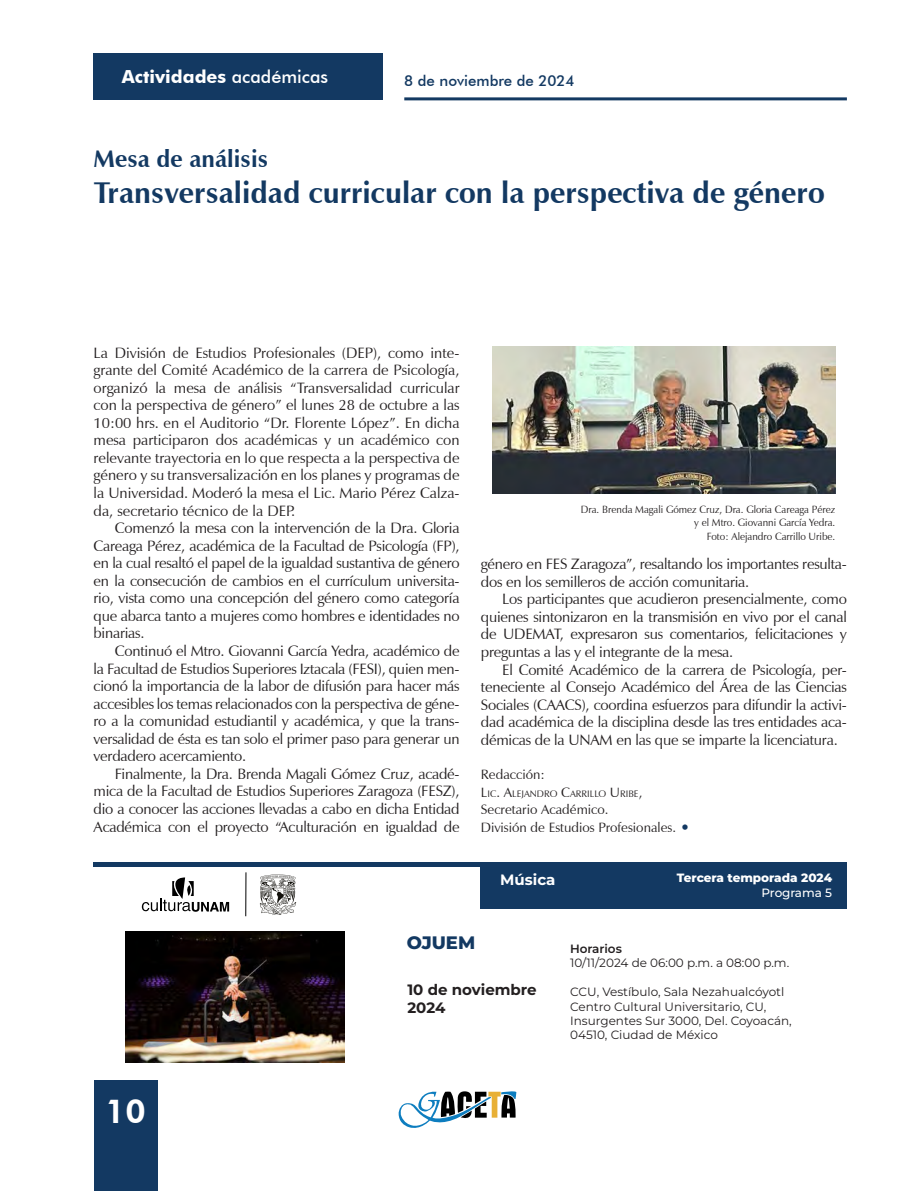
<style>
.page{position:relative;width:915px;height:1191px;background:#fff}
.page>*{position:absolute;margin:0;border:0;box-sizing:border-box;transform-origin:0 0}
.t1{font:800 33px "Futura BT";color:#fff}
.T1{font:700 30px "Zapf Humanist 601 BT";color:#133962}
.T2{font:700 24px "Zapf Humanist 601 BT";color:#133962}
.t2{font:700 18px "Futura BT";color:#fff}
.t3{font:800 18px "Montserrat";color:#133962}
.Sangria{font:15px/17.5px "Zapf Humanist 601 BT";letter-spacing:-.015em;color:#231f20;text-align:justify}
.Inicio{font:15px/17.5px "Zapf Humanist 601 BT";color:#231f20;text-align:justify}
.t4{font:500 15px "Futura BT";color:#133962}
.t5{font:700 15px "Montserrat";color:#231f20}
.t6{font:700 15px "Montserrat";color:#fff}
.Firma_cargo{font:13.5px "Zapf Humanist 601 BT";color:#231f20}
.Inicio-2{font:13.5px "Zapf Humanist 601 BT";color:#231f20}
.t7{font:12px "Montserrat";color:#231f20}
.t8{font:800 12px "Montserrat";color:#fff}
.t9{font:500 12px "Montserrat";color:#fff}
.t10{font:600 12px "Montserrat";color:#231f20}
.Fuentes{font:10.5px "Zapf Humanist 601 BT";color:#231f20;scale:.96 1}
.Firma_nombre{font:9.45px "Zapf Humanist 601 BT";color:#231f20}
.s1{font-weight:500}
.s2{font-size:13.5px}
.s3{font-size:18px;color:#133962}
</style>
<div class="page">
<div style="left:94px;top:53px;width:289px;height:47px;background:#133962"></div>
<hr style="left:404px;top:97px;width:442px;height:3px;background:#133962">
<div style="left:94px;top:1079px;width:63px;height:112px;background:#133962"></div>
<svg style="left:398px;top:1091px;width:118px;height:37px"></svg>
<img style="left:492px;top:346px;width:343px;height:147px">
<hr style="left:93px;top:862px;width:753px;height:4px;background:#133962">
<div style="left:480px;top:862px;width:366px;height:47px;background:#133962"></div>
<svg style="left:260px;top:874px;width:36px;height:41px"></svg>
<svg style="left:142px;top:877px;width:87px;height:34px"></svg>
<hr style="left:245px;top:872px;width:1px;height:44px;background:#000">
<img style="left:125px;top:932px;width:219px;height:130px">
<p class="t2" style="left:122px;top:65px;width:208px">Actividades <span class="s1">académicas</span></p>
<p class="t4" style="left:404px;top:71px;width:172px">8 de noviembre de 2024</p>
<p class="T2" style="left:94px;top:144px;width:176px">Mesa de análisis</p>
<p class="T1" style="left:94px;top:174px;width:732px">Transversalidad curricular con la perspectiva de género</p>
<p class="Inicio" style="left:94px;top:343px;width:367px">La División de Estudios Profesionales (DEP), como inte&shy;grante del Comité Académico de la carrera de Psicología, organizó la mesa de análisis “Transversalidad curricular con la perspectiva de género” el lunes 28 de octubre a las 10:00 hrs. en el Auditorio “Dr. Florente López”. En dicha mesa participaron dos académicas y un académico con relevante trayectoria en lo que respecta a la perspectiva de género y su transversalización en los planes y programas de la Universidad. Moderó la mesa el Lic. Mario Pérez Calza&shy;da, secretario técnico de la DEP.</p>
<p class="Sangria" style="left:94px;top:519px;width:367px;text-indent:21px">Comenzó la mesa con la intervención de la Dra. Gloria Careaga Pérez, académica de la Facultad de Psicología (FP), en la cual resaltó el papel de la igualdad sustantiva de género en la consecución de cambios en el currículum universita&shy;rio, vista como una concepción del género como categoría que abarca tanto a mujeres como hombres e identidades no binarias.</p>
<p class="Sangria" style="left:94px;top:642px;width:367px;text-indent:21px">Continuó el Mtro. Giovanni García Yedra, académico de la Facultad de Estudios Superiores Iztacala (FESI), quien men&shy;cionó la importancia de la labor de difusión para hacer más accesibles los temas relacionados con la perspectiva de géne&shy;ro a la comunidad estudiantil y académica, y que la trans&shy;versalidad de ésta es tan solo el primer paso para generar un verdadero acercamiento.</p>
<p class="Sangria" style="left:94px;top:765px;width:367px;text-indent:21px">Finalmente, la Dra. Brenda Magali Gómez Cruz, acadé&shy;mica de la Facultad de Estudios Superiores Zaragoza (FESZ), dio a conocer las acciones llevadas a cabo en dicha Entidad Académica con el proyecto “Aculturación en igualdad de</p>
<p class="Fuentes" style="left:580px;top:502px;width:266px">Dra. Brenda Magali Gómez Cruz, Dra. Gloria Careaga Pérez</p>
<p class="Fuentes" style="left:694px;top:516px;width:148px">y el Mtro. Giovanni García Yedra.</p>
<p class="Fuentes" style="left:706px;top:529px;width:135px">Foto: Alejandro Carrillo Uribe.</p>
<p class="Sangria" style="left:480px;top:555px;width:367px">género en FES Zaragoza”, resaltando los importantes resulta&shy;dos en los semilleros de acción comunitaria.</p>
<p class="Sangria" style="left:480px;top:590px;width:367px;text-indent:21px">Los participantes que acudieron presencialmente, como quienes sintonizaron en la transmisión en vivo por el canal de UDEMAT, expresaron sus comentarios, felicitaciones y preguntas a las y el integrante de la mesa.</p>
<p class="Sangria" style="left:480px;top:660px;width:367px;text-indent:21px">El Comité Académico de la carrera de Psicología, per&shy;teneciente al Consejo Académico del Área de las Ciencias Sociales (CAACS), coordina esfuerzos para difundir la activi&shy;dad académica de la disciplina desde las tres entidades aca&shy;démicas de la UNAM en las que se imparte la licenciatura.</p>
<p class="Inicio-2" style="left:480px;top:766px;width:65px">Redacción:</p>
<p class="Firma_nombre" style="left:480px;top:787px;width:163px"><span class="s2">L</span>IC<span class="s2">. A</span>LEJANDRO <span class="s2">C</span>ARRILLO <span class="s2">U</span> RIBE<span class="s2">,</span></p>
<p class="Firma_cargo" style="left:480px;top:800px;width:129px">Secretario Académico.</p>
<p class="Firma_cargo" style="left:480px;top:819px;width:211px">División de Estudios Profesionales. <span class="s3">•</span></p>
<p class="t6" style="left:500px;top:869px;width:57px">Música</p>
<p class="t8" style="left:676px;top:869px;width:157px">Tercera temporada 2024</p>
<p class="t9" style="left:761px;top:884px;width:72px">Programa 5</p>
<h1 class="t1" style="left:105px;top:1090px;width:42px">10</h1>
<p class="t3" style="left:406px;top:929px;width:70px">OJUEM</p>
<p class="t5" style="left:407px;top:979px;width:131px">10 de noviembre</p>
<p class="t5" style="left:407px;top:997px;width:40px">2024</p>
<p class="t10" style="left:570px;top:940px;width:53px">Horarios</p>
<p class="t7" style="left:570px;top:955px;width:220px">10/11/2024 de 06:00 p.m. a 08:00 p.m.</p>
<p class="t7" style="left:570px;top:983px;width:216px">CCU, Vestíbulo, Sala Nezahualcóyotl</p>
<p class="t7" style="left:570px;top:998px;width:198px">Centro Cultural Universitario, CU,</p>
<p class="t7" style="left:570px;top:1012px;width:223px">Insurgentes Sur 3000, Del. Coyoacán,</p>
<p class="t7" style="left:570px;top:1027px;width:149px">04510, Ciudad de México</p>
</div>
